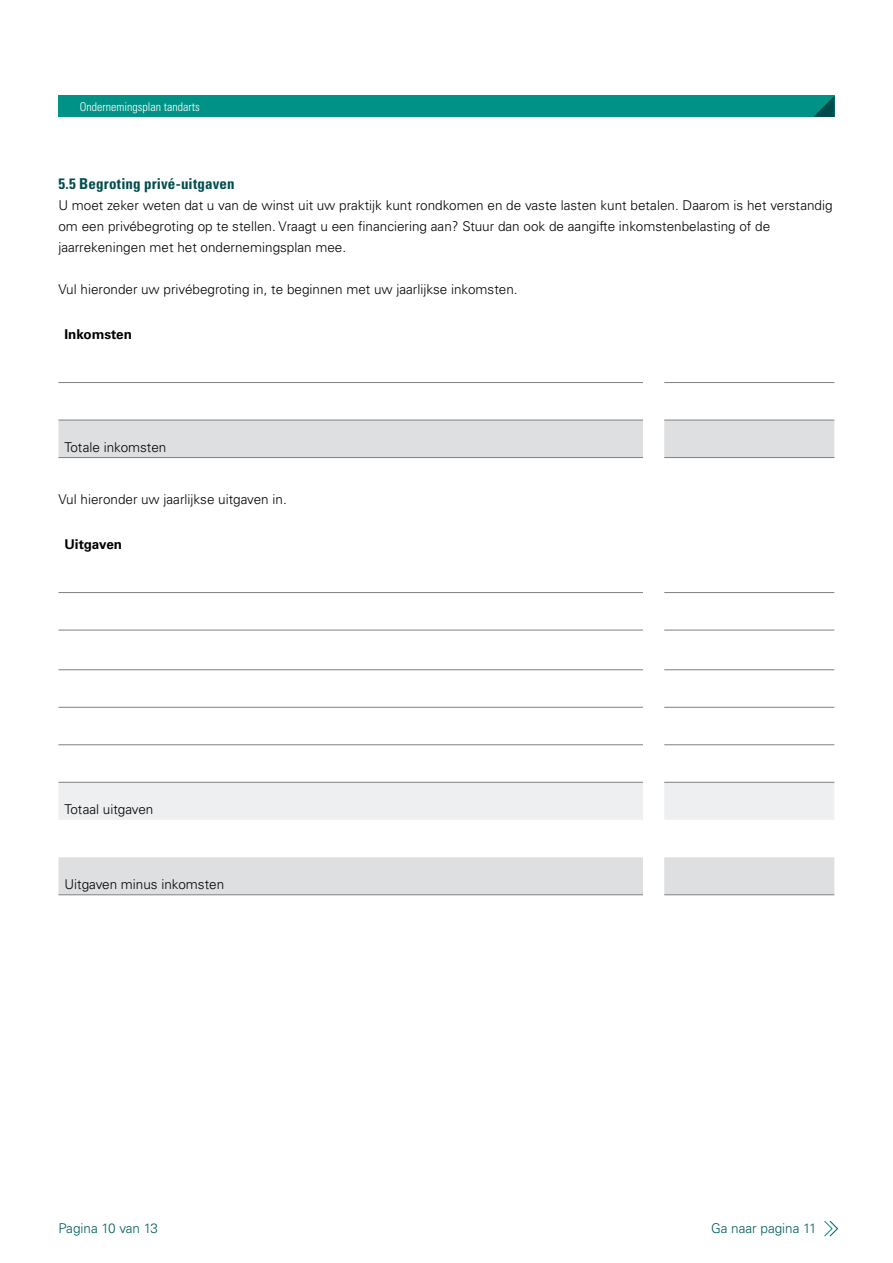
<style>
.page{position:relative;width:893px;height:1263px;background:#fff}
.page>*{position:absolute;margin:0;border:0;box-sizing:border-box;transform-origin:0 0}
.t1{font:700 condensed 15px "Univers LT Std";letter-spacing:.01em;color:#004c4c}
.t2{font:300 13.5px/21px "Univers LT Std";color:#000}
.t3{font:300 13.5px "Univers LT Std";color:#005e5d}
.t4{font:700 13.5px "Univers LT Std";color:#000}
.t5{font:300 condensed 12px "Univers LT Std";color:#fff}
</style>
<div class="page">
<div style="left:58px;top:96px;width:776px;height:21px;background:#009286"></div>
<svg style="left:813px;top:96px;width:21px;height:21px"></svg>
<svg style="left:824px;top:1220px;width:14px;height:17px"></svg>
<div style="left:58px;top:421px;width:776px;height:36px;background:#dddfe1"></div>
<hr style="left:58px;top:382px;width:585px;height:1px;background:#808080">
<hr style="left:58px;top:420px;width:585px;height:1px;background:#808080">
<hr style="left:58px;top:457px;width:585px;height:1px;background:#808080">
<hr style="left:664px;top:382px;width:170px;height:1px;background:#808080">
<hr style="left:664px;top:420px;width:170px;height:1px;background:#808080">
<hr style="left:664px;top:457px;width:170px;height:1px;background:#808080">
<div style="left:59px;top:783px;width:775px;height:37px;background:#eeeff0"></div>
<div style="left:58px;top:857px;width:776px;height:37px;background:#dddfe1"></div>
<hr style="left:58px;top:592px;width:585px;height:1px;background:#808080">
<hr style="left:58px;top:630px;width:585px;height:1px;background:#808080">
<hr style="left:58px;top:669px;width:585px;height:1px;background:#808080">
<hr style="left:58px;top:707px;width:585px;height:1px;background:#808080">
<hr style="left:58px;top:744px;width:585px;height:1px;background:#808080">
<hr style="left:58px;top:782px;width:585px;height:1px;background:#808080">
<hr style="left:58px;top:894px;width:585px;height:1px;background:#808080">
<hr style="left:664px;top:592px;width:170px;height:1px;background:#808080">
<hr style="left:664px;top:630px;width:170px;height:1px;background:#808080">
<hr style="left:664px;top:669px;width:170px;height:1px;background:#808080">
<hr style="left:664px;top:707px;width:170px;height:1px;background:#808080">
<hr style="left:664px;top:744px;width:170px;height:1px;background:#808080">
<hr style="left:664px;top:782px;width:170px;height:1px;background:#808080">
<hr style="left:664px;top:894px;width:170px;height:1px;background:#808080">
<p class="t5" style="left:80px;top:99px;width:121px">Ondernemingsplan tandarts</p>
<p class="t1" style="left:58px;top:174px;width:178px">5.5 Begroting privé-uitgaven</p>
<p class="t2" style="left:58px;top:195px;width:776px">U moet zeker weten dat u van de winst uit uw praktijk kunt rondkomen en de vaste lasten kunt betalen. Daarom is het verstandig om een privébegroting op te stellen. Vraagt u een financiering aan? Stuur dan ook de aangifte inkomstenbelasting of de jaarrekeningen met het ondernemingsplan mee.</p>
<p class="t2" style="left:58px;top:279px;width:461px">Vul hieronder uw privébegroting in, te beginnen met uw jaarlijkse inkomsten.</p>
<p class="t4" style="left:64px;top:326px;width:69px">Inkomsten</p>
<p class="t2" style="left:64px;top:436px;width:103px">Totale inkomsten</p>
<p class="t2" style="left:58px;top:489px;width:230px">Vul hieronder uw jaarlijkse uitgaven in.</p>
<p class="t4" style="left:64px;top:536px;width:59px">Uitgaven</p>
<p class="t2" style="left:64px;top:798px;width:90px">Totaal uitgaven</p>
<p class="t2" style="left:64px;top:873px;width:161px">Uitgaven minus inkomsten</p>
<p class="t3" style="left:58px;top:1220px;width:101px">Pagina 10 van 13</p>
<p class="t3" style="left:711px;top:1220px;width:107px">Ga naar pagina 11</p>
</div>
